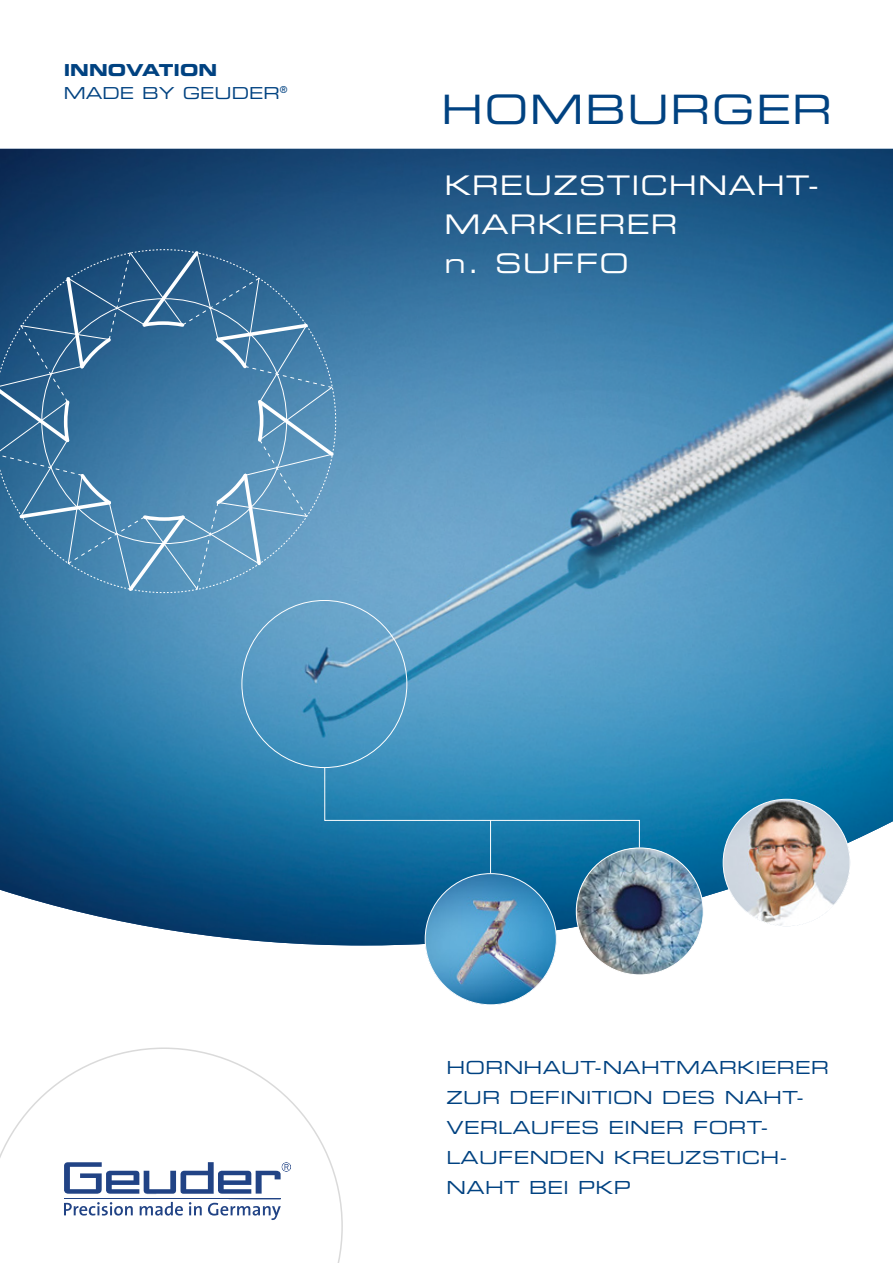
<style>
.page{position:relative;width:893px;height:1263px;background:#fff}
.page>*{position:absolute;margin:0;border:0;box-sizing:border-box;transform-origin:0 0}
.t1{font:40.5px "Eurostile LT Std Ex 2";letter-spacing:.03em;color:#004281}
.t2{font:27px/39px "Eurostile LT Std Ex 2";letter-spacing:.04em;color:#fff}
.t3{font:18px/30px "Eurostile LT Std Ex 2";letter-spacing:.02em;color:#004281}
.t4{font:16.5px "Eurostile LT Std Ex 2";color:#004281}
.t5{font:16.5px "Eurostile LT Std Bold Ex 2";color:#004281}
</style>
<div class="page">
<img style="left:0;top:149px;width:893px;height:796px">
<svg style="left:324px;top:767px;width:316px;height:81px;background:#2584b3"></svg>
<hr style="left:490px;top:820px;width:1px;height:54px;background:#fff">
<svg style="left:0;top:1047px;width:343px;height:216px"></svg>
<svg style="left:64px;top:1162px;width:227px;height:58px"></svg>
<img style="left:576px;top:848px;width:127px;height:127px;border-radius:63px">
<img style="left:723px;top:799px;width:127px;height:127px;border-radius:63px">
<img style="left:425px;top:874px;width:131px;height:131px;border-radius:66px">
<svg style="left:0;top:248px;width:337px;height:346px;background:#477ea6"></svg>
<p class="t5" style="left:64px;top:59px;width:155px">INNOVATION</p>
<p class="t4" style="left:64px;top:81px;width:225px">MADE BY GEUDER<sup>®</sup></p>
<h1 class="t1" style="left:441px;top:82px;width:392px">HOMBURGER</h1>
<h2 class="t2" style="left:444px;top:165px;width:377px">KREUZSTICHNAHT-<br>MARKIERER<br>n. SUFFO</h2>
<p class="t3" style="left:446px;top:1052px;width:384px">HORNHAUT-NAHTMARKIERER<br>ZUR DEFINITION DES NAHT-<br>VERLAUFES EINER FORT-<br>LAUFENDEN KREUZSTICH-<br>NAHT BEI PKP</p>
</div>
